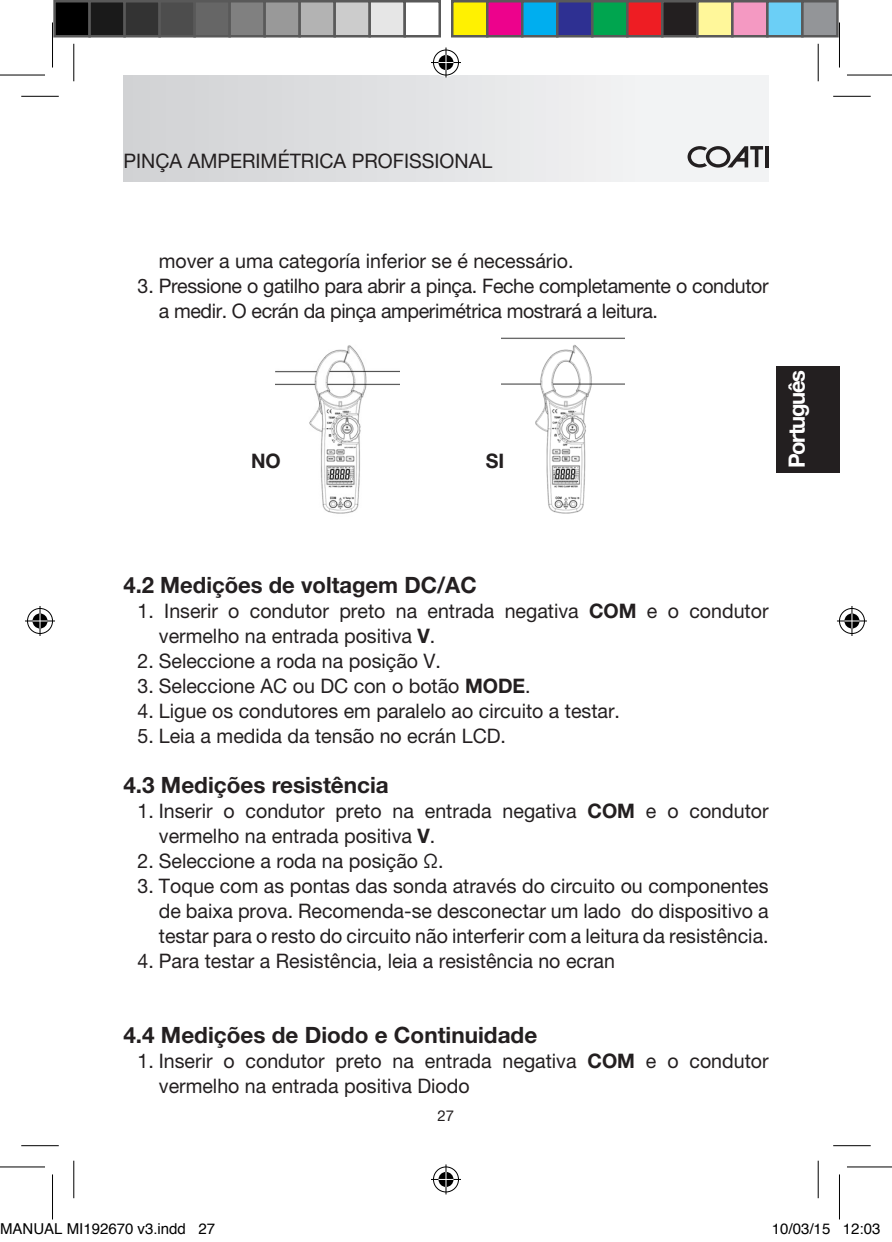
<style>
.page{position:relative;width:892px;height:1242px;background:#fff}
.page>*{position:absolute;margin:0;border:0;box-sizing:border-box;transform-origin:0 0}
.t1{font:700 22.5px "Helvetica Neue LT Std";color:#231f20}
.t2{font:700 22.5px "Helvetica Neue LT Std";letter-spacing:-.06em;color:#fff}
.t3{font:20px/25px "Helvetica Neue LT Pro";color:#231f20}
.t4{font:20px/25px "Helvetica Neue LT Pro";letter-spacing:-.02em;color:#231f20}
.t5{font:700 20px "Helvetica Neue LT Std";color:#231f20}
.t6{font:15px "Helvetica";color:#000}
.t7{font:15px "Helvetica Neue LT Pro";color:#231f20}
.s1{font-family:"Helvetica Neue LT Std";font-weight:700}
</style>
<div class="page">
<div style="left:123px;top:75px;width:645px;height:106px;background:linear-gradient(to right,#d1d2d4,#f7f8f9)"></div>
<div style="left:775px;top:366px;width:64px;height:106px;background:#231f20"></div>
<hr style="left:765px;top:146px;width:3px;height:21px;background:#231f20">
<svg style="left:687px;top:146px;width:76px;height:22px"></svg>
<img style="left:276px;top:345px;width:123px;height:169px">
<img style="left:501px;top:337px;width:124px;height:177px">
<hr style="left:21px;top:96px;width:38px;height:1px;background:#000">
<hr style="left:833px;top:96px;width:37px;height:1px;background:#000">
<hr style="left:21px;top:1145px;width:38px;height:1px;background:#000">
<hr style="left:833px;top:1145px;width:37px;height:1px;background:#000">
<hr style="left:73px;top:44px;width:1px;height:37px;background:#000">
<hr style="left:73px;top:1160px;width:1px;height:38px;background:#000">
<hr style="left:817px;top:44px;width:1px;height:37px;background:#000">
<hr style="left:817px;top:1160px;width:1px;height:38px;background:#000">
<svg style="left:0;top:74px;width:45px;height:1px"></svg>
<svg style="left:847px;top:74px;width:45px;height:1px"></svg>
<hr style="left:0;top:75px;width:45px;height:1px;background:#000">
<hr style="left:847px;top:75px;width:45px;height:1px;background:#000">
<hr style="left:0;top:1166px;width:45px;height:1px;background:#000">
<hr style="left:847px;top:1166px;width:45px;height:1px;background:#000">
<hr style="left:52px;top:22px;width:1px;height:45px;background:#000">
<hr style="left:52px;top:1174px;width:1px;height:45px;background:#000">
<hr style="left:839px;top:22px;width:1px;height:45px;background:#000">
<hr style="left:839px;top:1174px;width:1px;height:45px;background:#000">
<div style="left:432px;top:48px;width:28px;height:29px;border:3px solid #fff;border-radius:50%"></div>
<hr style="left:431px;top:61px;width:30px;height:3px;background:#fff">
<hr style="left:444px;top:47px;width:3px;height:30px;background:#fff">
<div style="left:437px;top:53px;width:18px;height:19px;border:3px solid #fff;border-radius:50%"></div>
<div style="left:433px;top:50px;width:26px;height:25px;border:1px solid #000;border-radius:50%"></div>
<hr style="left:431px;top:62px;width:30px;height:1px;background:#000">
<hr style="left:445px;top:47px;width:1px;height:30px;background:#000">
<svg style="left:438px;top:55px;width:15px;height:15px"></svg>
<div style="left:432px;top:1165px;width:28px;height:28px;border:3px solid #fff;border-radius:50%"></div>
<hr style="left:431px;top:1177px;width:30px;height:3px;background:#fff">
<hr style="left:444px;top:1164px;width:3px;height:30px;background:#fff">
<div style="left:437px;top:1170px;width:18px;height:18px;border:3px solid #fff;border-radius:50%"></div>
<div style="left:433px;top:1166px;width:26px;height:26px;border:1px solid #000;border-radius:50%"></div>
<hr style="left:431px;top:1178px;width:30px;height:1px;background:#000">
<hr style="left:445px;top:1164px;width:1px;height:30px;background:#000">
<svg style="left:438px;top:1171px;width:15px;height:15px"></svg>
<div style="left:26px;top:607px;width:28px;height:28px;border:3px solid #fff;border-radius:50%"></div>
<hr style="left:25px;top:619px;width:30px;height:3px;background:#fff">
<svg style="left:38px;top:606px;width:4px;height:30px"></svg>
<div style="left:31px;top:612px;width:18px;height:18px;border:3px solid #fff;border-radius:50%"></div>
<div style="left:27px;top:608px;width:26px;height:25px;border:1px solid #000;border-radius:50%"></div>
<hr style="left:25px;top:620px;width:30px;height:1px;background:#000">
<hr style="left:40px;top:606px;width:1px;height:30px;background:#000">
<svg style="left:33px;top:613px;width:15px;height:15px"></svg>
<div style="left:838px;top:607px;width:28px;height:28px;border:3px solid #fff;border-radius:50%"></div>
<hr style="left:837px;top:619px;width:30px;height:3px;background:#fff">
<hr style="left:850px;top:606px;width:3px;height:30px;background:#fff">
<div style="left:843px;top:612px;width:18px;height:18px;border:3px solid #fff;border-radius:50%"></div>
<div style="left:839px;top:608px;width:25px;height:25px;border:1px solid #000;border-radius:50%"></div>
<hr style="left:837px;top:620px;width:30px;height:1px;background:#000">
<hr style="left:851px;top:606px;width:1px;height:30px;background:#000">
<svg style="left:844px;top:613px;width:15px;height:15px"></svg>
<div style="left:55px;top:1px;width:35px;height:35px;background:#000"></div>
<div style="left:53px;top:0;width:38px;height:37px;border:2px solid #595959"></div>
<div style="left:90px;top:1px;width:35px;height:35px;background:#1a1a1a"></div>
<div style="left:88px;top:0;width:38px;height:37px;border:2px solid #595959"></div>
<div style="left:125px;top:1px;width:35px;height:35px;background:#333"></div>
<div style="left:123px;top:0;width:38px;height:37px;border:2px solid #595959"></div>
<div style="left:160px;top:1px;width:35px;height:35px;background:#4d4d4d"></div>
<div style="left:158px;top:0;width:38px;height:37px;border:2px solid #595959"></div>
<div style="left:195px;top:1px;width:35px;height:35px;background:#666"></div>
<div style="left:193px;top:0;width:38px;height:37px;border:2px solid #595959"></div>
<div style="left:230px;top:1px;width:35px;height:35px;background:#808080"></div>
<div style="left:228px;top:0;width:38px;height:37px;border:2px solid #595959"></div>
<div style="left:265px;top:1px;width:35px;height:35px;background:#999"></div>
<div style="left:263px;top:0;width:38px;height:37px;border:2px solid #595959"></div>
<div style="left:300px;top:1px;width:35px;height:35px;background:#b3b3b3"></div>
<div style="left:298px;top:0;width:38px;height:37px;border:2px solid #595959"></div>
<div style="left:335px;top:1px;width:35px;height:35px;background:#ccc"></div>
<div style="left:333px;top:0;width:38px;height:37px;border:2px solid #595959"></div>
<div style="left:370px;top:1px;width:35px;height:35px;background:#e6e6e6"></div>
<div style="left:368px;top:0;width:38px;height:37px;border:2px solid #595959"></div>
<div style="left:403px;top:0;width:38px;height:37px;border:2px solid #595959"></div>
<div style="left:452px;top:1px;width:35px;height:35px;background:#fff101"></div>
<div style="left:451px;top:0;width:37px;height:37px;border:2px solid #595959"></div>
<div style="left:487px;top:1px;width:35px;height:35px;background:#ed028c"></div>
<div style="left:486px;top:0;width:37px;height:37px;border:2px solid #595959"></div>
<div style="left:522px;top:1px;width:35px;height:35px;background:#00aeef"></div>
<div style="left:521px;top:0;width:37px;height:37px;border:2px solid #595959"></div>
<div style="left:557px;top:1px;width:35px;height:35px;background:#2e3092"></div>
<div style="left:556px;top:0;width:37px;height:37px;border:2px solid #595959"></div>
<div style="left:592px;top:1px;width:35px;height:35px;background:#00a54f"></div>
<div style="left:591px;top:0;width:37px;height:37px;border:2px solid #595959"></div>
<div style="left:627px;top:1px;width:35px;height:35px;background:#ee1d23"></div>
<div style="left:626px;top:0;width:37px;height:37px;border:2px solid #595959"></div>
<div style="left:662px;top:1px;width:35px;height:35px;background:#231f20"></div>
<div style="left:661px;top:0;width:37px;height:37px;border:2px solid #595959"></div>
<div style="left:697px;top:1px;width:35px;height:35px;background:#fff79a"></div>
<div style="left:696px;top:0;width:37px;height:37px;border:2px solid #595959"></div>
<div style="left:732px;top:1px;width:35px;height:35px;background:#f499c2"></div>
<div style="left:731px;top:0;width:37px;height:37px;border:2px solid #595959"></div>
<div style="left:767px;top:1px;width:35px;height:35px;background:#6bcff6"></div>
<div style="left:766px;top:0;width:37px;height:37px;border:2px solid #595959"></div>
<div style="left:802px;top:1px;width:35px;height:35px;background:#939598"></div>
<div style="left:801px;top:0;width:37px;height:37px;border:2px solid #595959"></div>
<p class="t3" style="left:123px;top:148px;width:370px">PINÇA AMPERIMÉTRICA PROFISSIONAL</p>
<p class="t3" style="left:159px;top:248px;width:416px">mover a uma categoría inferior se é necessário.</p>
<p class="t4" style="left:159px;top:273px;width:611px;text-indent:-21px">3. Pressione o gatilho para abrir a pinça. Feche completamente o condutor a medir. O ecrán da pinça amperimétrica mostrará a leitura.</p>
<p class="t5" style="left:251px;top:448px;width:31px">NO</p>
<p class="t5" style="left:485px;top:448px;width:20px">SI</p>
<p class="t2" style="left:783px;top:468px;width:100px;rotate:-90deg">Português</p>
<p class="t1" style="left:123px;top:571px;width:355px">4.2 Medições de voltagem DC/AC</p>
<p class="t3" style="left:159px;top:598px;width:611px;text-indent:-21px">1. I nserir o condutor preto na entrada negativa <span class="s1">COM</span> e o condutor vermelho na entrada positiva <span class="s1">V</span>.</p>
<p class="t3" style="left:138px;top:648px;width:305px">2. Seleccione a roda na posição V.</p>
<p class="t3" style="left:138px;top:673px;width:394px">3. Seleccione AC ou DC con o botão <span class="s1">MODE</span>.</p>
<p class="t3" style="left:138px;top:698px;width:484px">4. Ligue os condutores em paralelo ao circuito a testar.</p>
<p class="t3" style="left:138px;top:723px;width:338px">5. Leia a medida da tensão no ecrán LCD</p>
<p class="t3" style="left:500px;top:723px;width:7px">.</p>
<p class="t1" style="left:123px;top:771px;width:267px">4.3 Medições resistência</p>
<p class="t3" style="left:159px;top:798px;width:611px;text-indent:-21px">1. I nserir o condutor preto na entrada negativa <span class="s1">COM</span> e o condutor vermelho na entrada positiva <span class="s1">V</span>.</p>
<p class="t3" style="left:138px;top:848px;width:307px">2. Seleccione a roda na posição Ω.</p>
<p class="t3" style="left:159px;top:873px;width:611px;text-align:justify;text-indent:-21px">3. Toque com as pontas das sonda através do circuito ou componentes de baixa prova. Recomenda-se desconectar um lado do dispositivo a testar para o resto do circuito não interferir com a leitura da resistência.</p>
<p class="t3" style="left:138px;top:948px;width:479px">4. Para testar a Resistência, leia a resistência no ecran</p>
<p class="t1" style="left:123px;top:1021px;width:415px">4.4 Medições de Diodo e Continuidade</p>
<p class="t3" style="left:159px;top:1048px;width:611px;text-indent:-21px">1. I nserir o condutor preto na entrada negativa <span class="s1">COM</span> e o condutor vermelho na entrada positiva Diodo</p>
<p class="t7" style="left:437px;top:1106px;width:18px">27</p>
<p class="t6" style="left:0;top:1217px;width:217px">MANUAL MI192670 v3.indd 27</p>
<p class="t6" style="left:772px;top:1217px;width:110px">10/03/15 12:03</p>
</div>
